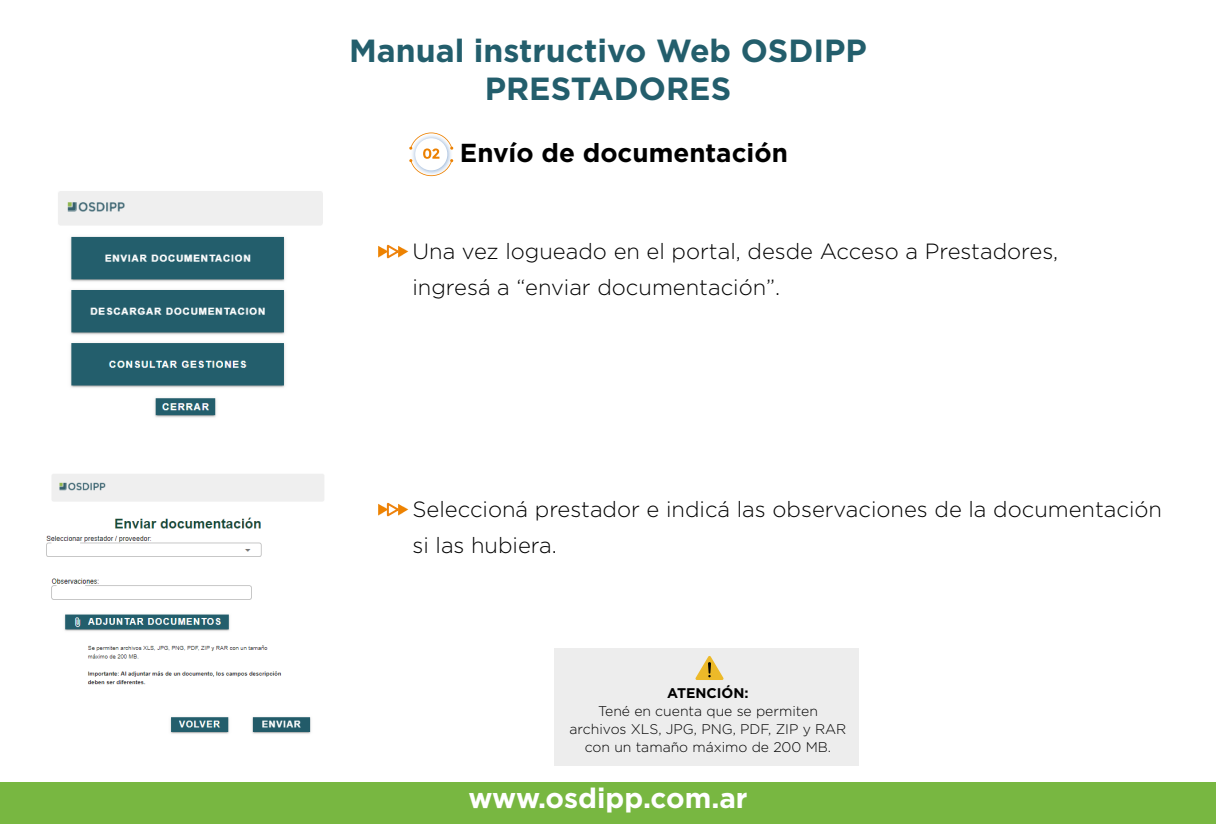
<style>
.page{position:relative;width:1216px;height:824px;background:#fff}
.page>*{position:absolute;margin:0;border:0;box-sizing:border-box;transform-origin:0 0}
.t1{font:700 32px/38.4px "Gotham";color:#235e6c;text-align:center}
.t2{font:700 28px "Gotham";color:#fff}
.t3{font:700 26px "Gotham";color:#000}
.t4{font:300 22px/36px "Gotham";color:#000}
.t5{font:300 14px/18px "Gotham";color:#000;text-align:center}
.t6{font:700 14px "Gotham";color:#000}
</style>
<div class="page">
<div style="left:0;top:782px;width:1216px;height:42px;background:#78b741"></div>
<svg style="left:409px;top:133px;width:44px;height:43px"></svg>
<img style="left:58px;top:191px;width:265px;height:227px">
<img style="left:46px;top:474px;width:278px;height:260px">
<svg style="left:378px;top:244px;width:30px;height:15px"></svg>
<svg style="left:378px;top:502px;width:30px;height:15px"></svg>
<div style="left:554px;top:648px;width:304px;height:118px;background:#e9e9e9"></div>
<svg style="left:695px;top:656px;width:29px;height:24px"></svg>
<h1 class="t1" style="left:349px;top:30px;width:519px">Manual instructivo Web OSDIPP<br>PRESTADORES</h1>
<p class="t3" style="left:460px;top:138px;width:329px">Envío de documentación</p>
<p class="t4" style="left:413px;top:233px;width:647px">Una vez logueado en el portal, desde Acceso a Prestadores, ingresá a “enviar documentación”.</p>
<p class="t4" style="left:413px;top:491px;width:751px">Seleccioná prestador e indicá las observaciones de la documentación si las hubiera.</p>
<p class="t6" style="left:667px;top:685px;width:83px">ATENCIÓN:</p>
<p class="t5" style="left:570px;top:702px;width:278px">Tené en cuenta que se permiten archivos XLS, JPG, PNG, PDF, ZIP y RAR con un tamaño máximo de 200 MB.</p>
<p class="t2" style="left:468px;top:782px;width:281px">www.osdipp.com.ar</p>
</div>
